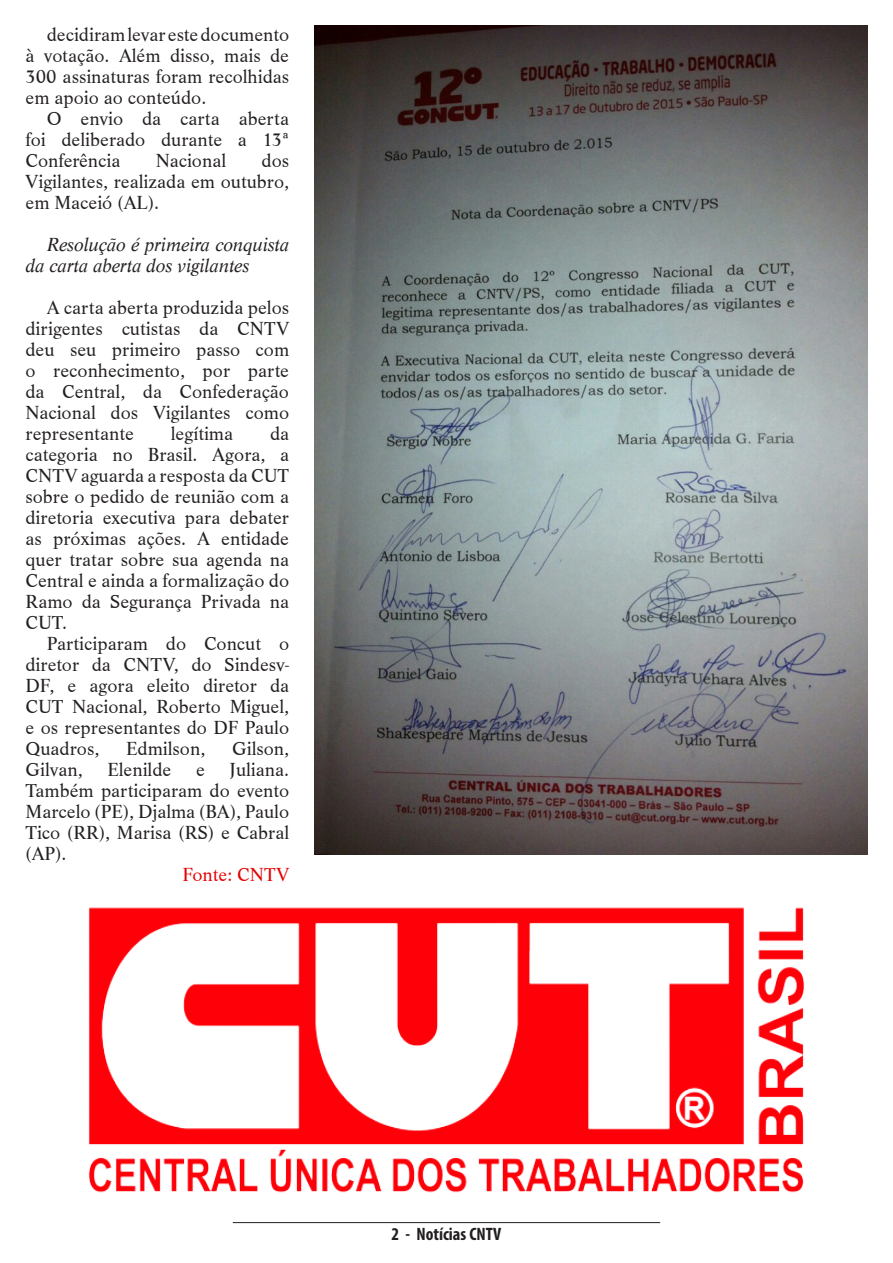
<style>
.page{position:relative;width:893px;height:1263px;background:#fff}
.page>*{position:absolute;margin:0;border:0;box-sizing:border-box;transform-origin:0 0}
.t1{font:19.5px/21px "Life T";color:#231f20;text-align:justify}
.t2{font:italic 19.5px/21px "Life T";color:#231f20}
.t3{font:19.5px "Life T";color:#e50000}
.t4{font:700 condensed 18px "Myriad Pro";color:#231f20}
</style>
<div class="page">
<hr style="left:233px;top:1222px;width:427px;height:1px;background:#231f20">
<img style="left:88px;top:907px;width:717px;height:286px">
<img style="left:315px;top:26px;width:552px;height:829px">
<p class="t1" style="left:26px;top:24px;width:265px;text-indent:21px">decidiram levar este documento à votação. Além disso, mais de 300 assinaturas foram recolhidas em apoio ao conteúdo.</p>
<p class="t1" style="left:26px;top:108px;width:265px;text-indent:21px">O envio da carta aberta foi deliberado durante a 13ª Conferência</p>
<p class="t1" style="left:26px;top:150px;width:265px;text-indent:236px">dos Vigilantes, realizada em outubro, em Maceió (AL).</p>
<p class="t2" style="left:26px;top:234px;width:265px;text-indent:21px">Resolução é primeira conquista da carta aberta dos vigilantes</p>
<p class="t1" style="left:26px;top:297px;width:265px;text-indent:21px">A carta aberta produzida pelos dirigentes cutistas da CNTV deu seu primeiro passo com o reconhecimento, por parte da Central, da Confederação Nacional dos Vigilantes como representante</p>
<p class="t1" style="left:156px;top:150px;width:72px">Nacional</p>
<p class="t1" style="left:26px;top:423px;width:265px;text-indent:244px">da categoria no Brasil. Agora, a CNTV aguarda a resposta da CUT sobre o pedido de reunião com a diretoria executiva para debater as próximas ações. A entidade quer tratar sobre sua agenda na Central e ainda a formalização do Ramo da Segurança Privada na CUT.</p>
<p class="t1" style="left:26px;top:633px;width:265px;text-indent:21px">Participaram do Concut o diretor da CNTV, do Sindesv-DF, e agora eleito diretor da CUT Nacional, Roberto Miguel, e os representantes do DF Paulo Quadros,</p>
<p class="t1" style="left:171px;top:423px;width:64px">legítima</p>
<p class="t1" style="left:126px;top:738px;width:81px">Edmilson,</p>
<p class="t1" style="left:232px;top:738px;width:58px">Gilson,</p>
<p class="t1" style="left:26px;top:759px;width:265px;text-indent:204px">Juliana.<br>Também participaram do evento Marcelo (PE), Djalma (BA), Paulo Tico (RR), Marisa (RS) e Cabral (AP).</p>
<p class="t3" style="left:182px;top:863px;width:108px">Fonte: CNTV</p>
<p class="t1" style="left:26px;top:759px;width:59px">Gilvan,</p>
<p class="t1" style="left:107px;top:759px;width:66px">Elenilde</p>
<p class="t1" style="left:196px;top:759px;width:10px">e</p>
<p class="t4" style="left:392px;top:1223px;width:111px">2 - Notícias CNTV</p>
</div>
